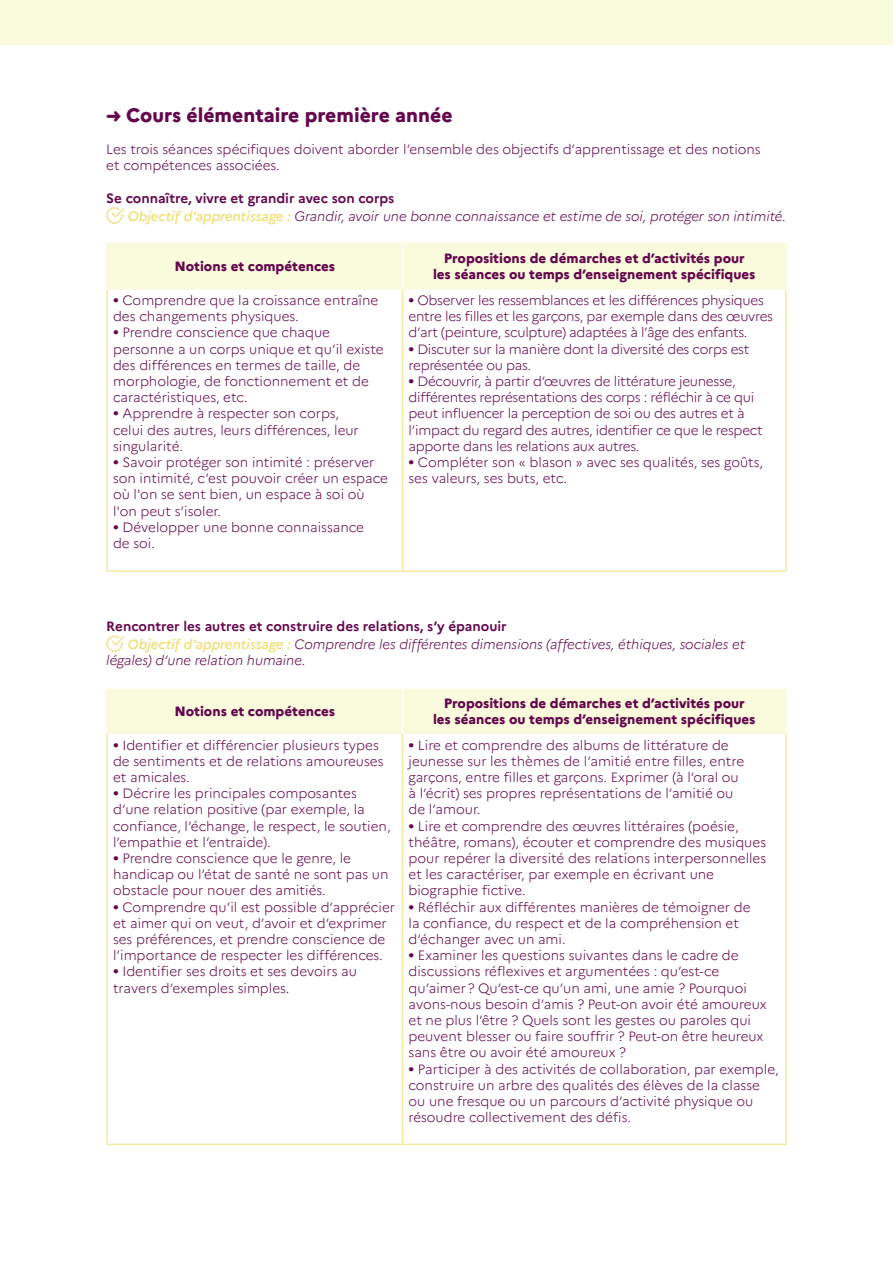
<style>
.page{position:relative;width:893px;height:1263px;background:#fff}
.page>*{position:absolute;margin:0;border:0;box-sizing:border-box;transform-origin:0 0}
.t1{font:800 19.5px "Marianne";color:#63084d}
.t2{font:300 13.5px/16.2px "Marianne";color:#63084d}
.t3{font:300 13.5px/16.2px "Marianne";letter-spacing:-.02em;color:#63084d}
.t4{font:italic 300 13.5px/18px "Marianne";color:#63084d}
.t5{font:800 13.5px/16.2px "Marianne";color:#63084d;text-align:center}
.s1{font-weight:700;font-style:normal}
.s2{font-weight:500;color:#efde6f}
.s3{font-weight:700}
</style>
<div class="page">
<div style="left:0;top:0;width:893px;height:45px;background:#fafadc"></div>
<svg style="left:106px;top:207px;width:19px;height:17px"></svg>
<div style="left:108px;top:244px;width:677px;height:44px;background:#fafadc"></div>
<hr style="left:106px;top:243px;width:297px;height:1px;background:#fafadc">
<hr style="left:106px;top:244px;width:2px;height:44px;background:#fafadc">
<hr style="left:403px;top:243px;width:384px;height:1px;background:#fafadc">
<hr style="left:785px;top:244px;width:2px;height:44px;background:#fafadc">
<hr style="left:106px;top:288px;width:297px;height:2px;background:#fafadc">
<hr style="left:403px;top:288px;width:384px;height:2px;background:#fafadc">
<hr style="left:106px;top:290px;width:2px;height:280px;background:#f3e99f">
<hr style="left:402px;top:290px;width:1px;height:280px;background:#f3e99f">
<hr style="left:785px;top:290px;width:2px;height:280px;background:#f3e99f">
<hr style="left:106px;top:570px;width:297px;height:2px;background:#f3e99f">
<hr style="left:403px;top:570px;width:384px;height:2px;background:#f3e99f">
<hr style="left:402px;top:244px;width:1px;height:44px;background:#fff">
<svg style="left:106px;top:635px;width:19px;height:17px"></svg>
<div style="left:108px;top:689px;width:677px;height:44px;background:#fafadc"></div>
<hr style="left:106px;top:689px;width:2px;height:44px;background:#fafadc">
<hr style="left:785px;top:689px;width:2px;height:44px;background:#fafadc">
<hr style="left:106px;top:733px;width:297px;height:1px;background:#fafadc">
<hr style="left:403px;top:733px;width:384px;height:1px;background:#fafadc">
<hr style="left:106px;top:734px;width:2px;height:409px;background:#f3e99f">
<hr style="left:402px;top:734px;width:1px;height:409px;background:#f3e99f">
<hr style="left:785px;top:734px;width:2px;height:409px;background:#f3e99f">
<hr style="left:106px;top:1143px;width:297px;height:2px;background:#f3e99f">
<hr style="left:403px;top:1143px;width:384px;height:2px;background:#f3e99f">
<hr style="left:402px;top:689px;width:1px;height:44px;background:#fff">
<h1 class="t1" style="left:106px;top:99px;width:348px">➜ Cours élémentaire première année</h1>
<p class="t2" style="left:106px;top:140px;width:656px">Les trois séances spécifiques doivent aborder l’ensemble des objectifs d’apprentissage et des notions et compétences associées.</p>
<p class="t4" style="left:128px;top:188px;width:660px;text-indent:-22px"><span class="s1">Se connaître, vivre et grandir avec son corps<br></span><span class="s2">Objectif d'apprentissage :</span> Grandir, avoir une bonne connaissance et estime de soi, protéger son intimité.</p>
<p class="t5" style="left:174px;top:257px;width:162px">Notions et compétences</p>
<p class="t5" style="left:433px;top:249px;width:324px">Propositions de démarches et d’activités pour<br>les séances ou temps d’enseignement spécifiques</p>
<p class="t2" style="left:113px;top:291px;width:267px"><span class="s3">•</span> Comprendre que la croissance entraîne des changements physiques.</p>
<p class="t2" style="left:113px;top:323px;width:272px"><span class="s3">•</span> Prendre conscience que chaque personne a un corps unique et qu’il existe des différences en termes de taille, de morphologie, de fonctionnement et de caractéristiques, etc.</p>
<p class="t2" style="left:113px;top:404px;width:247px"><span class="s3">•</span> Apprendre à respecter son corps, celui des autres, leurs différences, leur singularité.</p>
<p class="t2" style="left:113px;top:453px;width:276px"><span class="s3">•</span> Savoir protéger son intimité : préserver son intimité, c’est pouvoir créer un espace où l'on se sent bien, un espace à soi où l'on peut s’isoler.</p>
<p class="t2" style="left:113px;top:518px;width:253px"><span class="s3">•</span> Développer une bonne connaissance de soi.</p>
<p class="t3" style="left:409px;top:291px;width:366px"><span class="s3">•</span> Observer les ressemblances et les différences physiques entre les filles et les garçons, par exemple dans des œuvres d’art (peinture, sculpture) adaptées à l’âge des enfants.</p>
<p class="t3" style="left:409px;top:340px;width:342px"><span class="s3">•</span> Discuter sur la manière dont la diversité des corps est représentée ou pas.</p>
<p class="t3" style="left:409px;top:372px;width:356px"><span class="s3">•</span> Découvrir, à partir d’œuvres de littérature jeunesse, différentes représentations des corps : réfléchir à ce qui peut influencer la perception de soi ou des autres et à l’impact du regard des autres, identifier ce que le respect apporte dans les relations aux autres.</p>
<p class="t2" style="left:409px;top:453px;width:356px"><span class="s3">•</span> Compléter son « blason » avec ses qualités, ses goûts, ses valeurs, ses buts, etc.</p>
<p class="t4" style="left:128px;top:616px;width:619px;text-indent:-22px"><span class="s1">Rencontrer les autres et construire des relations, s’y épanouir<br></span><span class="s2">Objectif d'apprentissage :</span> Comprendre les différentes dimensions (affectives, éthiques, sociales et</p>
<p class="t4" style="left:106px;top:650px;width:201px">légales) d’une relation humaine.</p>
<p class="t5" style="left:174px;top:702px;width:162px">Notions et compétences</p>
<p class="t5" style="left:433px;top:694px;width:324px">Propositions de démarches et d’activités pour<br>les séances ou temps d’enseignement spécifiques</p>
<p class="t2" style="left:113px;top:735px;width:272px"><span class="s3">•</span> Identifier et différencier plusieurs types de sentiments et de relations amoureuses et amicales.</p>
<p class="t2" style="left:113px;top:784px;width:279px"><span class="s3">•</span> Décrire les principales composantes d’une relation positive (par exemple, la confiance, l’échange, le respect, le soutien, l’empathie et l’entraide).</p>
<p class="t2" style="left:113px;top:849px;width:277px"><span class="s3">•</span> Prendre conscience que le genre, le handicap ou l’état de santé ne sont pas un obstacle pour nouer des amitiés.</p>
<p class="t2" style="left:113px;top:897px;width:284px"><span class="s3">•</span> Comprendre qu’il est possible d’apprécier et aimer qui on veut, d’avoir et d’exprimer ses préférences, et prendre conscience de l’importance de respecter les différences.</p>
<p class="t2" style="left:113px;top:962px;width:245px"><span class="s3">•</span> Identifier ses droits et ses devoirs au travers d’exemples simples.</p>
<p class="t2" style="left:409px;top:735px;width:337px"><span class="s3">•</span> Lire et comprendre des albums de littérature de jeunesse sur les thèmes de l’amitié entre filles, entre garçons, entre filles et garçons. Exprimer (à l’oral ou à l’écrit) ses propres représentations de l’amitié ou de l’amour.</p>
<p class="t2" style="left:409px;top:816px;width:359px"><span class="s3">•</span> Lire et comprendre des œuvres littéraires (poésie, théâtre, romans), écouter et comprendre des musiques pour repérer la diversité des relations interpersonnelles et les caractériser, par exemple en écrivant une biographie fictive.</p>
<p class="t2" style="left:409px;top:897px;width:344px"><span class="s3">•</span> Réfléchir aux différentes manières de témoigner de la confiance, du respect et de la compréhension et d’échanger avec un ami.</p>
<p class="t2" style="left:409px;top:946px;width:360px"><span class="s3">•</span> Examiner les questions suivantes dans le cadre de discussions réflexives et argumentées : qu’est-ce qu’aimer ? Qu’est-ce qu’un ami, une amie ? Pourquoi avons-nous besoin d’amis ? Peut-on avoir été amoureux et ne plus l’être ? Quels sont les gestes ou paroles qui peuvent blesser ou faire souffrir ? Peut-on être heureux sans être ou avoir été amoureux ?</p>
<p class="t2" style="left:409px;top:1059px;width:372px"><span class="s3">•</span> Participer à des activités de collaboration, par exemple, construire un arbre des qualités des élèves de la classe ou une fresque ou un parcours d’activité physique ou résoudre collectivement des défis.</p>
</div>
